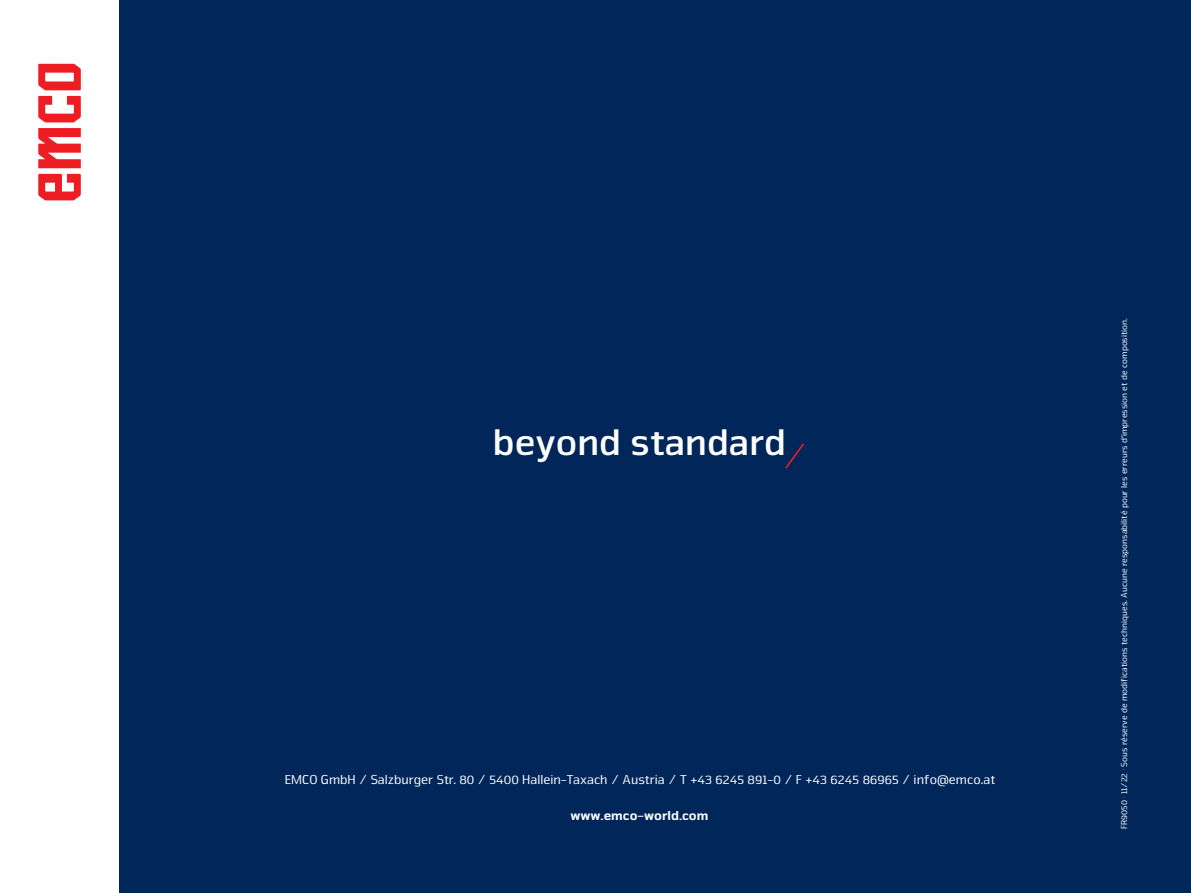
<style>
.page{position:relative;width:1191px;height:893px;background:#fff}
.page>*{position:absolute;margin:0;border:0;box-sizing:border-box;transform-origin:0 0}
.t1{font:700 38.55px "Nuri Pro";color:#fff}
.t2{font:13.5px "Nuri Pro";color:#fff}
.t3{font:900 13.5px "Nuri Pro";color:#fff}
.t4{font:9px "Nuri Pro";color:#fff}
</style>
<div class="page">
<div style="left:119px;top:0;width:1072px;height:893px;background:#00265a"></div>
<svg style="left:38px;top:64px;width:43px;height:26px"></svg>
<svg style="left:38px;top:174px;width:43px;height:26px"></svg>
<svg style="left:38px;top:128px;width:43px;height:40px"></svg>
<svg style="left:38px;top:96px;width:43px;height:26px"></svg>
<svg style="left:785px;top:443px;width:20px;height:26px"></svg>
<h1 class="t1" style="left:493px;top:419px;width:294px">beyond standard</h1>
<h2 class="t2" style="left:285px;top:772px;width:712px">EMCO GmbH / Salzburger Str. 80 / 5400 Hallein-Taxach / Austria / T +43 6245 891-0 / F +43 6245 86965 / info@emco.at</h2>
<h2 class="t3" style="left:570px;top:807px;width:140px">www.emco-world.com</h2>
<p class="t4" style="left:1119px;top:829px;width:513px;rotate:-90deg">FR9050 <sup>.</sup> 11/22 <sup>.</sup> Sous réserve de modifications techniques. Aucune responsabilité pour les erreurs d‘impression et de composition.</p>
</div>
